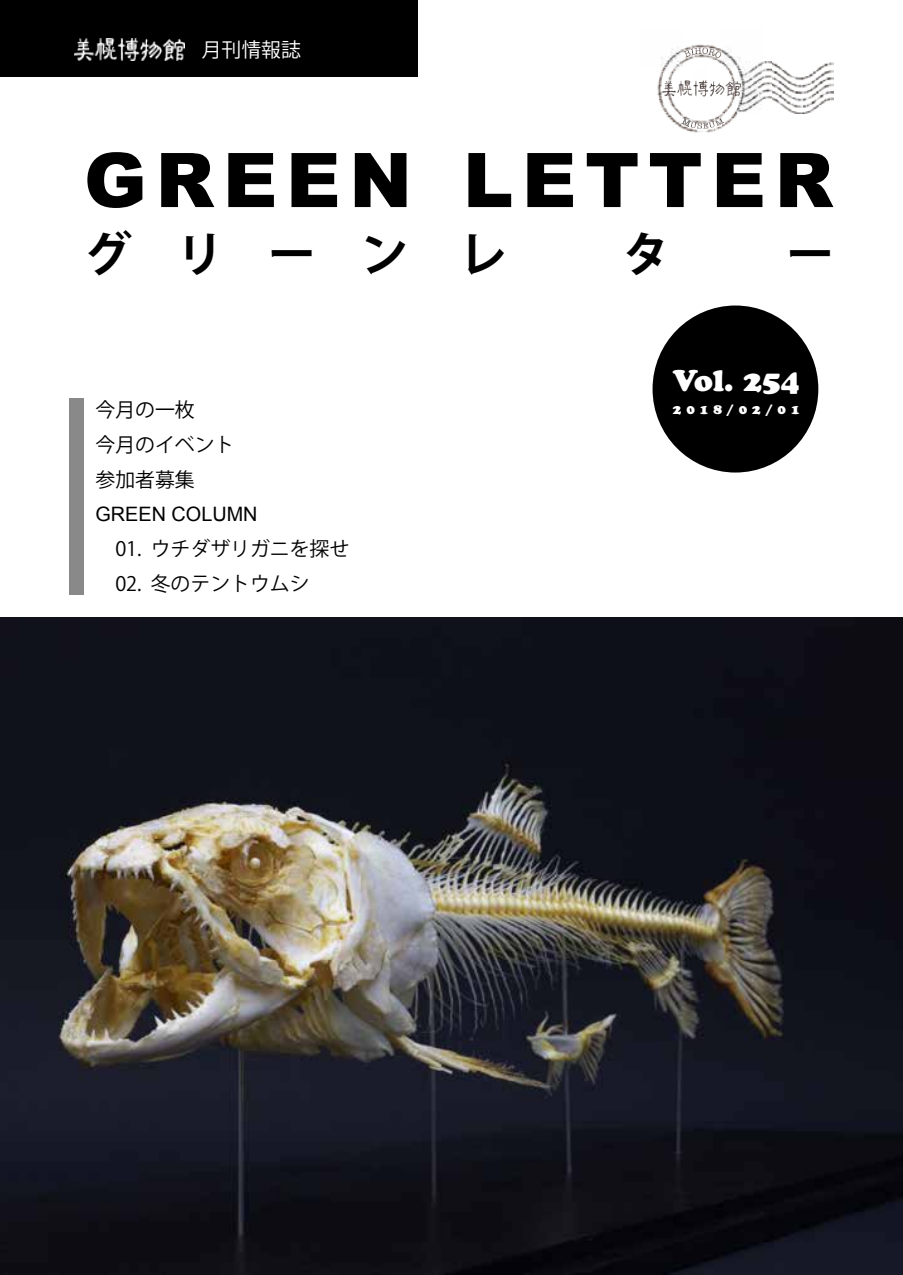
<style>
.page{position:relative;width:903px;height:1275px;background:#fff}
.page>*{position:absolute;margin:0;border:0;box-sizing:border-box;transform-origin:0 0}
.t1{font:900 75.42px "Arial";letter-spacing:.115em;color:#000}
.t2{font:700 47.77px "Koz Go Pr 6 N";color:#000}
.t3{font:29.75px "Cooper Black Std";color:#fff}
.t4{font:19.78px/34.6px "Koz Go Pr 6 N";color:#000}
.t5{font:19.78px "Arial";color:#000}
.t6{font:19.78px "Koz Go Pr 6 N";color:#fff}
.t7{font:13.65px "Cooper Black Std";letter-spacing:.365em;color:#fff}
</style>
<div class="page">
<img style="left:771px;top:61px;width:63px;height:53px">
<img style="left:657px;top:61px;width:114px;height:48px">
<img style="left:662px;top:109px;width:89px;height:19px">
<img style="left:657px;top:47px;width:105px;height:42px">
<img style="left:681px;top:109px;width:41px;height:24px">
<img style="left:722px;top:68px;width:15px;height:41px">
<img style="left:681px;top:44px;width:41px;height:24px">
<img style="left:681px;top:83px;width:52px;height:1px">
<img style="left:737px;top:61px;width:4px;height:30px">
<svg style="left:681px;top:118px;width:6px;height:7px"></svg>
<img style="left:693px;top:80px;width:3px;height:15px">
<svg style="left:698px;top:80px;width:9px;height:12px"></svg>
<svg style="left:693px;top:47px;width:22px;height:9px"></svg>
<svg style="left:676px;top:80px;width:5px;height:13px"></svg>
<svg style="left:733px;top:81px;width:5px;height:7px"></svg>
<div style="left:69px;top:398px;width:15px;height:197px;background:#898989"></div>
<div style="left:0;top:0;width:417px;height:76px;background:#000"></div>
<div style="left:652px;top:305px;width:166px;height:168px;background:#000;border-radius:50%"></div>
<img style="left:75px;top:38px;width:110px;height:22px">
<img style="left:0;top:618px;width:903px;height:657px">
<p class="t6" style="left:202px;top:39px;width:101px">月刊情報誌</p>
<h1 class="t1" style="left:84px;top:125px;width:751px">GREEN LETTER</h1>
<h2 class="t2" style="left:84px;top:227px;width:424px">グリーン レ</h2>
<h2 class="t2" style="left:622px;top:227px;width:49px">タ</h2>
<h2 class="t2" style="left:786px;top:227px;width:49px">ー</h2>
<p class="t4" style="left:95px;top:393px;width:140px">今月の一枚<br>今月のイベント参加者募集</p>
<p class="t5" style="left:95px;top:501px;width:164px">GREEN COLUMN</p>
<p class="t4" style="left:95px;top:532px;width:255px">　01. ウチダザリガニを探せ　02. 冬のテントウムシ</p>
<h3 class="t3" style="left:673px;top:362px;width:128px">Vol. 254</h3>
<p class="t7" style="left:673px;top:401px;width:128px">2018/02/01</p>
</div>
